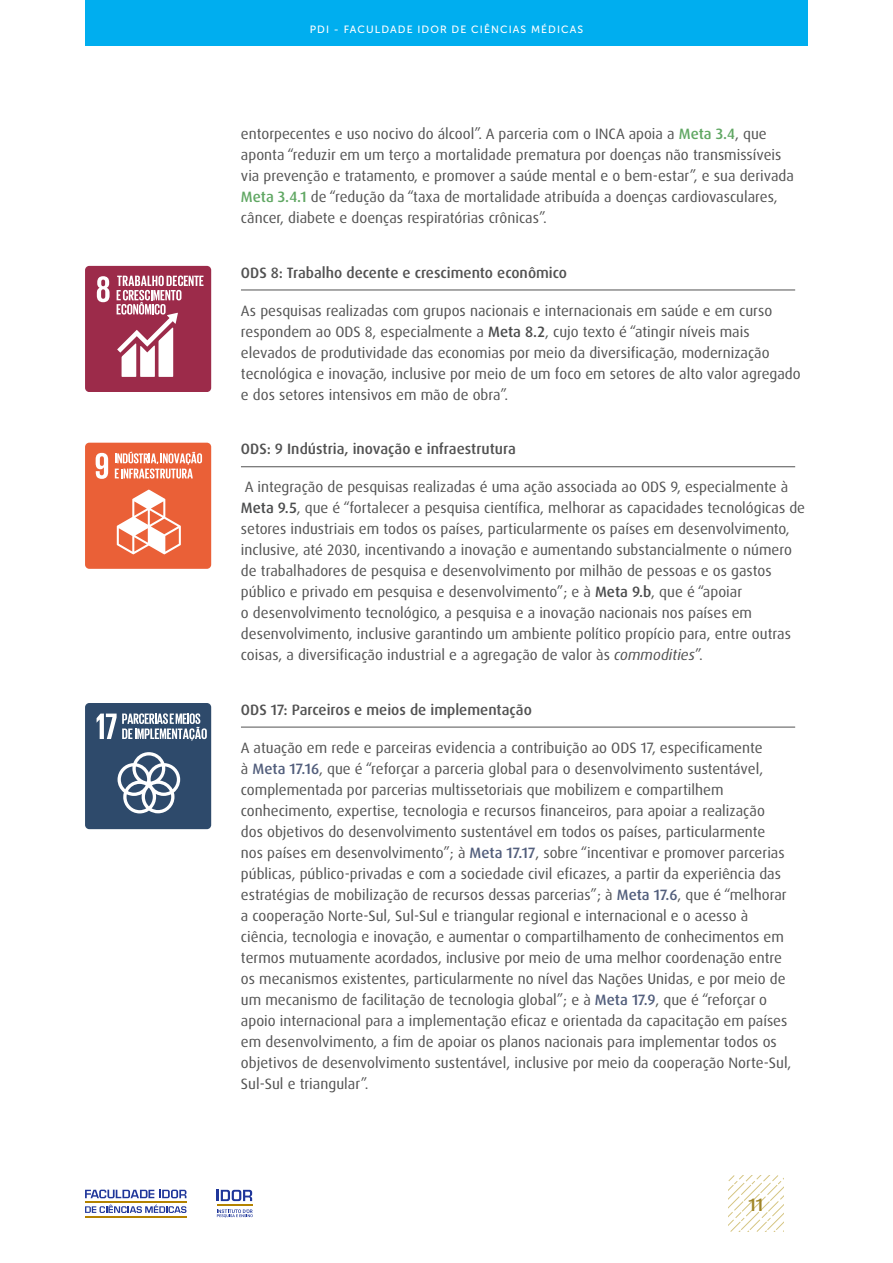
<style>
.page{position:relative;width:893px;height:1263px;background:#fff}
.page>*{position:absolute;margin:0;border:0;box-sizing:border-box;transform-origin:0 0}
.t1{font:500 18px "Dax Pro";color:#a08527}
.art{font:15px/21px "Dax Pro";color:#525252}
.texto_esquerda_medium{font:500 15px "Dax Pro";color:#525252}
.t2{font:10.5px "Museo Sans 500";letter-spacing:.1em;color:#fff}
.s1{font-weight:500;color:#60a763}
.s2{font-weight:500;color:#4b4c4d}
.s3{font-style:italic}
.s4{font-weight:500;color:#525e7c}
</style>
<div class="page">
<svg style="left:728px;top:1176px;width:55px;height:55px"></svg>
<div style="left:85px;top:0;width:723px;height:46px;background:#00aeef"></div>
<svg style="left:217px;top:1209px;width:36px;height:8px"></svg>
<svg style="left:217px;top:1190px;width:35px;height:11px"></svg>
<hr style="left:217px;top:1204px;width:35px;height:2px;background:#b48300">
<hr style="left:85px;top:1201px;width:101px;height:2px;background:#b38200">
<hr style="left:85px;top:1216px;width:101px;height:1px;background:#b38200">
<svg style="left:85px;top:1189px;width:101px;height:9px"></svg>
<svg style="left:85px;top:1204px;width:101px;height:9px"></svg>
<hr style="left:241px;top:290px;width:554px;height:1px;background:#525252">
<hr style="left:241px;top:466px;width:554px;height:1px;background:#525252">
<hr style="left:241px;top:727px;width:554px;height:1px;background:#525252">
<svg style="left:85px;top:266px;width:126px;height:126px;background:#b0566f"></svg>
<svg style="left:85px;top:443px;width:126px;height:126px;background:#ed7c5a"></svg>
<svg style="left:85px;top:703px;width:126px;height:126px;background:#506883"></svg>
<p class="t2" style="left:310px;top:24px;width:275px">PDI - FACULDADE IDOR DE CIÊNCIAS MÉDICAS</p>
<p class="art" style="left:241px;top:124px;width:554px">entorpecentes e uso nocivo do álcool”. A parceria com o INCA apoia a <span class="s1">Meta 3.4</span>, que aponta “reduzir em um terço a mortalidade prematura por doenças não transmissíveis via prevenção e tratamento, e promover a saúde mental e o bem-estar”, e sua derivada <span class="s1">Meta 3.4.1</span> de “redução da “taxa de mortalidade atribuída a doenças cardiovasculares, câncer, diabete e doenças respiratórias crônicas”.</p>
<p class="texto_esquerda_medium" style="left:241px;top:263px;width:328px">ODS 8: Trabalho decente e crescimento econômico</p>
<p class="art" style="left:241px;top:300px;width:561px">As pesquisas realizadas com grupos nacionais e internacionais em saúde e em curso respondem ao ODS 8, especialmente a <span class="s2">Meta 8.2</span>, cujo texto é “atingir níveis mais elevados de produtividade das economias por meio da diversificação, modernização tecnológica e inovação, inclusive por meio de um foco em setores de alto valor agregado e dos setores intensivos em mão de obra”.</p>
<p class="texto_esquerda_medium" style="left:241px;top:440px;width:276px">ODS: 9 Indústria, inovação e infraestrutura</p>
<p class="art" style="left:241px;top:477px;width:566px">A integração de pesquisas realizadas é uma ação associada ao ODS 9, especialmente à <span class="s2">Meta 9.5</span>, que é “fortalecer a pesquisa científica, melhorar as capacidades tecnológicas de setores industriais em todos os países, particularmente os países em desenvolvimento, inclusive, até 2030, incentivando a inovação e aumentando substancialmente o número de trabalhadores de pesquisa e desenvolvimento por milhão de pessoas e os gastos público e privado em pesquisa e desenvolvimento”; e à <span class="s2">Meta 9.b</span>, que é “apoiar<br>o desenvolvimento tecnológico, a pesquisa e a inovação nacionais nos países em desenvolvimento, inclusive garantindo um ambiente político propício para, entre outras coisas, a diversificação industrial e a agregação de valor às <span class="s3">commodities</span>”.</p>
<p class="texto_esquerda_medium" style="left:241px;top:700px;width:292px">ODS 17: Parceiros e meios de implementação</p>
<p class="art" style="left:241px;top:737px;width:552px">A atuação em rede e parceiras evidencia a contribuição ao ODS 17, especificamente<br>à <span class="s4">Meta 17.16</span>, que é “reforçar a parceria global para o desenvolvimento sustentável, complementada por parcerias multissetoriais que mobilizem e compartilhem conhecimento, expertise, tecnologia e recursos financeiros, para apoiar a realização<br>dos objetivos do desenvolvimento sustentável em todos os países, particularmente<br>nos países em desenvolvimento”; à <span class="s4">Meta 17.17</span>, sobre “incentivar e promover parcerias públicas, público-privadas e com a sociedade civil eficazes, a partir da experiência das estratégias de mobilização de recursos dessas parcerias”; à <span class="s4">Meta 17.6</span>, que é “melhorar a cooperação Norte-Sul, Sul-Sul e triangular regional e internacional e o acesso à ciência, tecnologia e inovação, e aumentar o compartilhamento de conhecimentos em termos mutuamente acordados, inclusive por meio de uma melhor coordenação entre os mecanismos existentes, particularmente no nível das Nações Unidas, e por meio de um mecanismo de facilitação de tecnologia global”; e à <span class="s4">Meta 17.9</span>, que é “reforçar o apoio internacional para a implementação eficaz e orientada da capacitação em países em desenvolvimento, a fim de apoiar os planos nacionais para implementar todos os objetivos de desenvolvimento sustentável, inclusive por meio da cooperação Norte-Sul, Sul-Sul e triangular”.</p>
<p class="t1" style="left:748px;top:1193px;width:16px">11</p>
</div>
